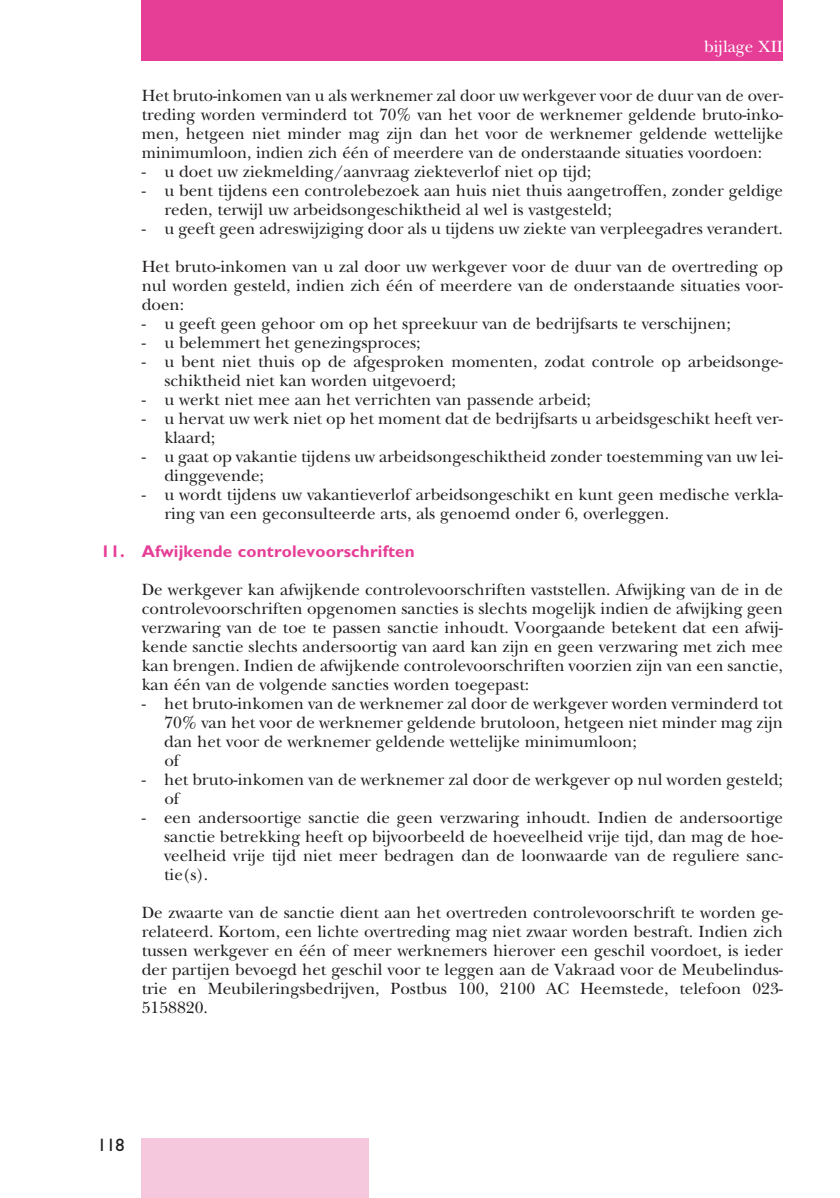
<style>
.page{position:relative;width:840px;height:1198px;background:#fff}
.page>*{position:absolute;margin:0;border:0;box-sizing:border-box;transform-origin:0 0}
.t1{font:18px "Gill Sans";color:#231f20}
.t2{font:17px/19px "New Baskerville";color:#231f20}
.t3{font:700 17px "Gill Sans";letter-spacing:.01em;color:#e63e97}
.t4{font:17px "New Baskerville";color:#fff}
</style>
<div class="page">
<div style="left:142px;top:0;width:640px;height:61px;background:#e63e97"></div>
<div style="left:142px;top:1138px;width:226px;height:59px;background:#f6c8dd"></div>
<p class="t4" style="left:720px;top:40px;width:64px">bijlage 2</p>
<p class="t2" style="left:142px;top:87px;width:642px;text-align:justify">Het bruto-inkomen van u als werknemer zal door uw werkgever voor de duur van de over&shy;treding worden verminderd tot 70% van het voor de werknemer geldende bruto-inko&shy;men, hetgeen niet minder mag zijn dan het voor de werknemer geldende wettelijke minimumloon, indien zich één of meerdere van de onderstaande situaties voordoen:</p>
<p class="t2" style="left:142px;top:163px;width:451px">- u doet uw ziekmelding/aanvraag ziekteverlof niet op tijd;</p>
<p class="t2" style="left:164px;top:182px;width:620px;text-indent:-23px">- u bent tijdens een controlebezoek aan huis niet thuis aangetroffen, zonder geldige reden, terwijl uw arbeidsongeschiktheid al wel is vastgesteld;</p>
<p class="t2" style="left:142px;top:220px;width:642px">- u geeft geen adreswijziging door als u tijdens uw ziekte van verpleegadres verandert.</p>
<p class="t2" style="left:142px;top:258px;width:642px;text-align:justify">Het bruto-inkomen van u zal door uw werkgever voor de duur van de overtreding op nul worden gesteld, indien zich één of meerdere van de onderstaande situaties voor&shy;doen:</p>
<p class="t2" style="left:142px;top:315px;width:590px">- u geeft geen gehoor om op het spreekuur van de bedrijfsarts te verschijnen;</p>
<p class="t2" style="left:142px;top:334px;width:280px">- u belemmert het genezingsproces;</p>
<p class="t2" style="left:164px;top:353px;width:619px;text-indent:-23px">- u bent niet thuis op de afgesproken momenten, zodat controle op arbeidsonge&shy;schiktheid niet kan worden uitgevoerd;</p>
<p class="t2" style="left:142px;top:391px;width:450px">- u werkt niet mee aan het verrichten van passende arbeid;</p>
<p class="t2" style="left:164px;top:410px;width:620px;text-indent:-23px">- u hervat uw werk niet op het moment dat de bedrijfsarts u arbeidsgeschikt heeft ver&shy;klaard;</p>
<p class="t2" style="left:164px;top:448px;width:620px;text-indent:-23px">- u gaat op vakantie tijdens uw arbeidsongeschiktheid zonder toestemming van uw lei&shy;dinggevende;</p>
<p class="t2" style="left:164px;top:486px;width:620px;text-indent:-23px">- u wordt tijdens uw vakantieverlof arbeidsongeschikt en kunt geen medische verkla&shy;ring van een geconsulteerde arts, als genoemd onder 6, overleggen.</p>
<p class="t3" style="left:101px;top:544px;width:315px">11. Afwijkende controlevoorschriften</p>
<p class="t2" style="left:142px;top:581px;width:642px;text-align:justify">De werkgever kan afwijkende controlevoorschriften vaststellen. Afwijking van de in de controlevoorschriften opgenomen sancties is slechts mogelijk indien de afwijking geen verzwaring van de toe te passen sanctie inhoudt. Voorgaande betekent dat een afwij&shy;kende sanctie slechts andersoortig van aard kan zijn en geen verzwaring met zich mee kan brengen. Indien de afwijkende controlevoorschriften voorzien zijn van een sanctie, kan één van de volgende sancties worden toegepast:</p>
<p class="t2" style="left:164px;top:695px;width:620px;text-indent:-22px">- het bruto-inkomen van de werknemer zal door de werkgever worden verminderd tot 70% van het voor de werknemer geldende brutoloon, hetgeen niet minder mag zijn dan het voor de werknemer geldende wettelijke minimumloon;<br>of</p>
<p class="t2" style="left:164px;top:771px;width:620px;text-indent:-23px">- het bruto-inkomen van de werknemer zal door de werkgever op nul worden gesteld; of</p>
<p class="t2" style="left:164px;top:809px;width:620px;text-align:justify;text-indent:-22px">- een andersoortige sanctie die geen verzwaring inhoudt. Indien de andersoortige sanctie betrekking heeft op bijvoorbeeld de hoeveelheid vrije tijd, dan mag de hoe&shy;veelheid vrije tijd niet meer bedragen dan de loonwaarde van de reguliere sanc&shy;tie(s).</p>
<p class="t2" style="left:142px;top:904px;width:642px;text-align:justify">De zwaarte van de sanctie dient aan het overtreden controlevoorschrift te worden ge&shy;relateerd. Kortom, een lichte overtreding mag niet zwaar worden bestraft. Indien zich tussen werkgever en één of meer werknemers hierover een geschil voordoet, is ieder der partijen bevoegd het geschil voor te leggen aan de Vakraad voor de Meubelindus&shy;trie en Meubileringsbedrijven, Postbus 100, 2100 AC Heemstede, telefoon 023- 5158820.</p>
<p class="t4" style="left:704px;top:40px;width:80px">bijlage XII</p>
<p class="t1" style="left:98px;top:1137px;width:28px">118</p>
</div>
